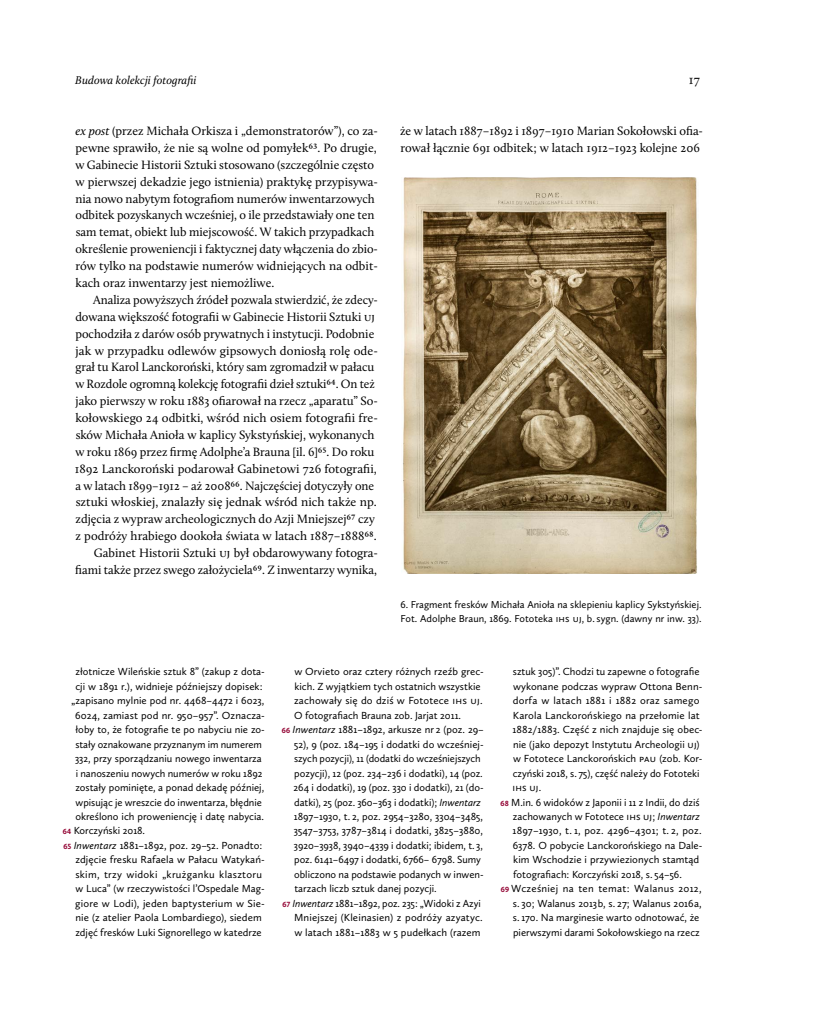
<style>
.page{position:relative;width:815px;height:1028px;background:#fff}
.page>*{position:absolute;margin:0;border:0;box-sizing:border-box;transform-origin:0 0}
.t1{font:13.12px "Calluna";color:#000}
.t2{font:12.5px/16.9px "Calluna";color:#000}
.t3{font:italic 11.62px "Calluna";letter-spacing:.005em;color:#000}
.t4{font:10.62px "Calluna Sans";color:#000}
.t5{font:10.62px "Calluna Sans";letter-spacing:.025em;color:#000}
.t6{font:10.38px/14.5px "Calluna Sans";color:#000}
.s1{font-style:italic}
.s2{font-weight:700;font-size:7.75px;color:#920232}
</style>
<div class="page">
<img style="left:403px;top:177px;width:294px;height:397px">
<p class="t3" style="left:75px;top:73px;width:123px">Budowa kolekcji fotografii</p>
<p class="t1" style="left:689px;top:72px;width:13px">17</p>
<p class="t2" style="left:75px;top:122px;width:304px"><span class="s1">ex post</span> (przez Michała Orkisza i „demonstratorów”), co za&shy;pewne sprawiło, że nie są wolne od pomyłek63. Po drugie, w Gabinecie Historii Sztuki stosowano (szczególnie często w pierwszej dekadzie jego istnienia) praktykę przypisywa&shy;nia nowo nabytym fotografiom numerów inwentarzowych odbitek pozyskanych wcześniej, o ile przedstawiały one ten sam temat, obiekt lub miejscowość. W takich przypadkach określenie proweniencji i faktycznej daty włączenia do zbio&shy;rów tylko na podstawie numerów widniejących na odbit&shy;kach oraz inwentarzy jest niemożliwe.</p>
<p class="t2" style="left:93px;top:291px;width:286px">Analiza powyższych źródeł pozwala stwierdzić, że zdecy-</p>
<p class="t2" style="left:75px;top:308px;width:295px">dowana większość fotografii w Gabinecie Historii Sztuki UJ</p>
<p class="t2" style="left:76px;top:325px;width:300px">pochodziła z darów osób prywatnych i instytucji. Podobnie</p>
<p class="t2" style="left:76px;top:342px;width:304px">jak w przypadku odlewów gipsowych doniosłą rolę ode-</p>
<p class="t2" style="left:76px;top:359px;width:301px">grał tu Karol Lanckoroński, który sam zgromadził w pałacu</p>
<p class="t2" style="left:75px;top:375px;width:301px">w Rozdole ogromną kolekcję fotografii dzieł sztuki64. On też</p>
<p class="t2" style="left:76px;top:392px;width:304px">jako pierwszy w roku 1883 ofiarował na rzecz „aparatu” So-</p>
<p class="t2" style="left:76px;top:409px;width:304px">kołowskiego 24 odbitki, wśród nich osiem fotografii fre-</p>
<p class="t2" style="left:76px;top:426px;width:300px">sków Michała Anioła w kaplicy Sykstyńskiej, wykonanych</p>
<p class="t2" style="left:75px;top:443px;width:301px">w roku 1869 przez firmę Adolphe’a Brauna [il. 6]65. Do roku</p>
<p class="t2" style="left:75px;top:460px;width:304px">1892 Lanckoroński podarował Gabinetowi 726 fotografii,</p>
<p class="t2" style="left:75px;top:477px;width:300px">a w latach 1899–1912 – aż 200866. Najczęściej dotyczyły one</p>
<p class="t2" style="left:76px;top:494px;width:303px">sztuki włoskiej, znalazły się jednak wśród nich także np.</p>
<p class="t2" style="left:76px;top:510px;width:301px">zdjęcia z wypraw archeologicznych do Azji Mniejszej67 czy</p>
<p class="t2" style="left:76px;top:527px;width:303px">z podróży hrabiego dookoła świata w latach 1887–188868.</p>
<p class="t2" style="left:94px;top:544px;width:285px">Gabinet Historii Sztuki UJ był obdarowywany fotogra-</p>
<p class="t2" style="left:75px;top:561px;width:303px">fiami także przez swego założyciela69. Z inwentarzy wynika,</p>
<p class="t2" style="left:400px;top:122px;width:304px">że w latach 1887–1892 i 1897–1910 Marian Sokołowski ofia&shy;rował łącznie 691 odbitek; w latach 1912–1923 kolejne 206</p>
<p class="t4" style="left:75px;top:665px;width:191px">złotnicze Wileńskie sztuk 8” (zakup z dota-</p>
<p class="t4" style="left:75px;top:679px;width:189px">cji w 1891 r.), widnieje późniejszy dopisek:</p>
<p class="t4" style="left:71px;top:694px;width:195px">„zapisano mylnie pod nr. 4468–4472 i 6023,</p>
<p class="t4" style="left:75px;top:708px;width:191px">6024, zamiast pod nr. 950–957”. Oznacza-</p>
<p class="t4" style="left:76px;top:723px;width:191px">łoby to, że fotografie te po nabyciu nie zo-</p>
<p class="t4" style="left:75px;top:737px;width:188px">stały oznakowane przyznanym im numerem</p>
<p class="t4" style="left:75px;top:752px;width:188px">332, przy sporządzaniu nowego inwentarza</p>
<p class="t4" style="left:76px;top:766px;width:188px">i nanoszeniu nowych numerów w roku 1892</p>
<p class="t4" style="left:75px;top:781px;width:190px">zostały pominięte, a ponad dekadę później,</p>
<p class="t4" style="left:76px;top:795px;width:188px">wpisując je wreszcie do inwentarza, błędnie</p>
<p class="t4" style="left:75px;top:810px;width:190px">określono ich proweniencję i datę nabycia.</p>
<p class="t4" style="left:63px;top:824px;width:84px"><span class="s2">64</span> Korczyński 2018.</p>
<p class="t4" style="left:63px;top:839px;width:201px"><span class="s2">65</span> <span class="s1">Inwentarz</span> 1881–1892, poz. 29–52. Ponadto:</p>
<p class="t4" style="left:75px;top:853px;width:191px">zdjęcie fresku Rafaela w Pałacu Watykań-</p>
<p class="t4" style="left:75px;top:868px;width:188px">skim, trzy widoki „krużganku klasztoru</p>
<p class="t4" style="left:76px;top:882px;width:191px">w Luca” (w rzeczywistości l’Ospedale Mag-</p>
<p class="t4" style="left:75px;top:896px;width:191px">giore w Lodi), jeden baptysterium w Sie-</p>
<p class="t4" style="left:76px;top:911px;width:188px">nie (z atelier Paola Lombardiego), siedem</p>
<p class="t4" style="left:75px;top:925px;width:188px">zdjęć fresków Luki Signorellego w katedrze</p>
<p class="t6" style="left:400px;top:597px;width:303px">6. Fragment fresków Michała Anioła na sklepieniu kaplicy Sykstyńskiej.<br>Fot. Adolphe Braun, 1869. Fototeka I HS UJ , b. sygn. (dawny nr inw. 33).</p>
<p class="t4" style="left:294px;top:665px;width:191px">w Orvieto oraz cztery różnych rzeźb grec-</p>
<p class="t4" style="left:294px;top:679px;width:188px">kich. Z wyjątkiem tych ostatnich wszystkie</p>
<p class="t4" style="left:294px;top:694px;width:190px">zachowały się do dziś w Fototece I HS UJ .</p>
<p class="t4" style="left:294px;top:708px;width:168px">O fotografiach Brauna zob. Jarjat 2011.</p>
<p class="t4" style="left:282px;top:723px;width:204px"><span class="s2">66</span> <span class="s1">Inwentarz</span> 1881–1892, arkusze nr 2 (poz. 29–</p>
<p class="t4" style="left:294px;top:737px;width:191px">52), 9 (poz. 184–195 i dodatki do wcześniej-</p>
<p class="t4" style="left:294px;top:752px;width:188px">szych pozycji), 11 (dodatki do wcześniejszych</p>
<p class="t4" style="left:294px;top:766px;width:190px">pozycji), 12 (poz. 234–236 i dodatki), 14 (poz.</p>
<p class="t4" style="left:294px;top:781px;width:192px">264 i dodatki), 19 (poz. 330 i dodatki), 21 (do-</p>
<p class="t4" style="left:294px;top:795px;width:188px">datki), 25 (poz. 360–363 i dodatki); <span class="s1">Inwentarz</span></p>
<p class="t4" style="left:294px;top:810px;width:191px">1897–1930, t. 2, poz. 2954–3280, 3304–3485,</p>
<p class="t4" style="left:294px;top:824px;width:191px">3547–3753, 3787–3814 i dodatki, 3825–3880,</p>
<p class="t4" style="left:294px;top:839px;width:191px">3920–3938, 3940–4339 i dodatki; ibidem, t.3,</p>
<p class="t4" style="left:294px;top:853px;width:188px">poz. 6141–6497 i dodatki, 6766– 6798. Sumy</p>
<p class="t4" style="left:294px;top:868px;width:191px">obliczono na podstawie podanych w inwen-</p>
<p class="t4" style="left:294px;top:882px;width:144px">tarzach liczb sztuk danej pozycji.</p>
<p class="t4" style="left:282px;top:896px;width:200px"><span class="s2">67</span> <span class="s1">Inwentarz</span> 1881–1892, poz. 235: „Widoki z Azyi</p>
<p class="t4" style="left:294px;top:911px;width:190px">Mniejszej (Kleinasien) z podróży azyatyc.</p>
<p class="t4" style="left:294px;top:925px;width:188px">w latach 1881–1883 w 5 pudełkach (razem</p>
<p class="t4" style="left:513px;top:665px;width:188px">sztuk 305)”. Chodzi tu zapewne o fotografie</p>
<p class="t4" style="left:513px;top:679px;width:191px">wykonane podczas wypraw Ottona Benn-</p>
<p class="t4" style="left:513px;top:694px;width:188px">dorfa w latach 1881 i 1882 oraz samego</p>
<p class="t4" style="left:513px;top:708px;width:188px">Karola Lanckorońskiego na przełomie lat</p>
<p class="t4" style="left:513px;top:723px;width:191px">1882/1883. Część z nich znajduje się obec-</p>
<p class="t4" style="left:513px;top:737px;width:188px">nie (jako depozyt Instytutu Archeologii UJ)</p>
<p class="t4" style="left:513px;top:752px;width:191px">w Fototece Lanckorońskich PAU (zob. Kor-</p>
<p class="t4" style="left:513px;top:766px;width:188px">czyński 2018, s. 75), część należy do Fototeki</p>
<p class="t4" style="left:513px;top:781px;width:30px">IHSUJ.</p>
<p class="t4" style="left:501px;top:795px;width:201px"><span class="s2">68</span> M.in. 6 widoków z Japonii i 11 z Indii, do dziś</p>
<p class="t4" style="left:513px;top:810px;width:188px">zachowanych w Fototece I HS UJ ; <span class="s1">Inwentarz</span></p>
<p class="t4" style="left:513px;top:824px;width:190px">1897–1930, t. 1, poz. 4296–4301; t. 2, poz.</p>
<p class="t4" style="left:513px;top:839px;width:191px">6378. O pobycie Lanckorońskiego na Dale-</p>
<p class="t4" style="left:513px;top:853px;width:188px">kim Wschodzie i przywiezionych stamtąd</p>
<p class="t4" style="left:513px;top:868px;width:170px">fotografiach: Korczyński 2018, s. 54–56.</p>
<p class="t5" style="left:501px;top:882px;width:202px"><span class="s2">69</span> Wcześniej na ten temat: Walanus 2012,</p>
<p class="t4" style="left:513px;top:896px;width:190px">s. 30; Walanus 2013b, s. 27; Walanus 2016a,</p>
<p class="t4" style="left:513px;top:911px;width:188px">s. 170. Na marginesie warto odnotować, że</p>
<p class="t4" style="left:513px;top:925px;width:188px">pierwszymi darami Sokołowskiego na rzecz</p>
</div>
